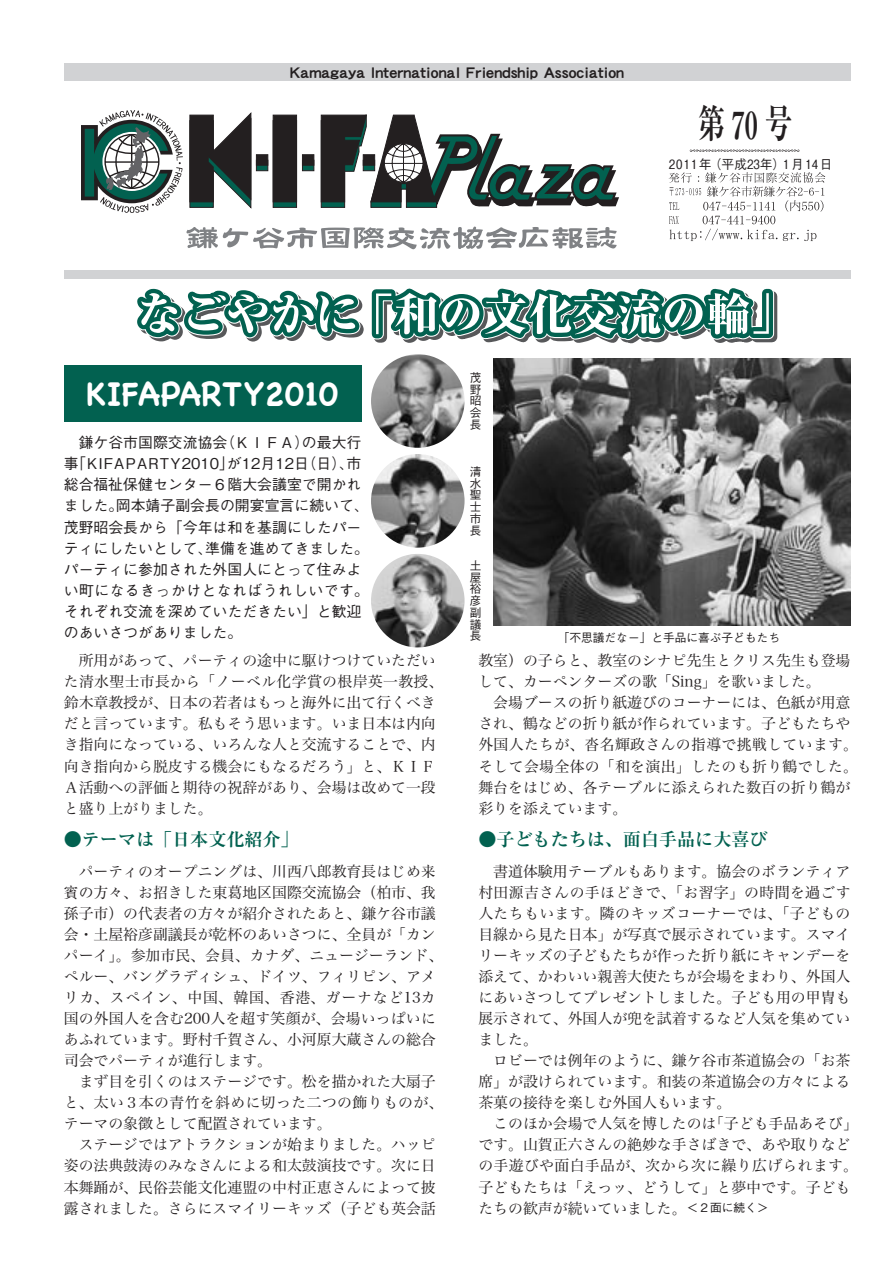
<style>
.page{position:relative;width:893px;height:1263px;background:#fff}
.page>*{position:absolute;margin:0;border:0;box-sizing:border-box;transform-origin:0 0}
.t1{font:700 39.3px "Ryumin Pro";color:#231f20;scale:.7 1}
.t2{font:700 33px "Chalkboard";color:#fff}
.本文_明朝{font:700 18px "Ryumin Pro";color:#026150}
.t3{font:16.2px "DFHS Gothic Std W7";color:#231f20}
.本文_明朝-2{font:14.85px/21px "Hira Min Pro N W3";color:#231f20}
.本文_明朝-3{font:500 14.85px/21px "Gothic BBB Pro";color:#231f20}
.t4{font:500 12.75px "Gothic BBB Pro";color:#231f20}
.t5{font:500 11.7px/11.7px "Gothic BBB Pro";color:#231f20;text-align:justify}
.s1{font-size:37.2px}
.s2{font-family:"Ryumin Pro"}
.s3{font-family:"Gothic BBB Pro";font-weight:500;font-size:11.7px}
</style>
<div class="page">
<svg style="left:81px;top:111px;width:45px;height:102px"></svg>
<div style="left:64px;top:64px;width:786px;height:17px;background:#d1d2d4"></div>
<div style="left:64px;top:271px;width:786px;height:8px;background:#d1d2d4"></div>
<svg style="left:130px;top:63px;width:647px;height:281px"></svg>
<svg style="left:141px;top:292px;width:631px;height:46px"></svg>
<div style="left:64px;top:365px;width:297px;height:57px;background:#026150"></div>
<svg style="left:690px;top:150px;width:109px;height:2px"></svg>
<svg style="left:669px;top:172px;width:156px;height:69px"></svg>
<img style="left:493px;top:358px;width:357px;height:268px">
<img style="left:371px;top:354px;width:94px;height:94px;border-radius:47px">
<img style="left:371px;top:454px;width:94px;height:94px;border-radius:47px">
<img style="left:371px;top:554px;width:94px;height:93px;border-radius:47px">
<p class="t3" style="left:290px;top:64px;width:336px">Kamagaya International Friendship Association</p>
<p class="t1" style="left:697px;top:92px;width:137px">第<span class="s1">70</span>号</p>
<p class="t4" style="left:669px;top:154px;width:165px">2011年（平成23年）１月14日</p>
<p class="t2" style="left:86px;top:374px;width:254px">KIFAPARTY2010</p>
<p class="本文_明朝-3" style="left:64px;top:430px;width:307px">　鎌ケ谷市国際交流協会（ＫＩＦＡ）の最大行事「KIFAPARTY2010」が12月12日（日）、市総合福祉保健センター６階大会議室で開かれました。岡本靖子副会長の開宴宣言に続いて、茂野昭会長から「今年は和を基調にしたパーティにしたいとして、準備を進めてきました。パーティに参加された外国人にとって住みよい町になるきっかけとなればうれしいです。それぞれ交流を深めていただきたい」と歓迎のあいさつがありました。</p>
<p class="本文_明朝-2" style="left:64px;top:649px;width:381px">　所用があって、パーティの途中に駆けつけていただいた清水聖士市長から「ノーベル化学賞の根岸英一教授、鈴木章教授が、日本の若者はもっと海外に出て行くべきだと言っています。私もそう思います。いま日本は内向き指向になっている、いろんな人と交流することで、内向き指向から脱皮する機会にもなるだろう」と、ＫＩＦ<br>Ａ活動への評価と期待の祝辞があり、会場は改めて一段と盛り上がりました。</p>
<p class="本文_明朝" style="left:64px;top:825px;width:236px">●テーマは「日本文化紹介」</p>
<p class="本文_明朝-2" style="left:64px;top:859px;width:381px">　パーティのオープニングは、川西八郎教育長はじめ<span class="s2">来賓の方々</span>、お招きした東葛地区国際交流協会（柏市、我孫子市）の代表者の方々が紹介されたあと、鎌ケ谷市議会・土屋裕彦副議長が乾杯のあいさつに、全員が「カンパーイ」。参加市民、会員、カナダ、ニュージーランド、ペルー、バングラディシュ、ドイツ、フィリピン、アメリカ、スペイン、中国、韓国、香港、ガーナなど13カ国の外国人を含む200人を超す笑顔が、会場いっぱいにあふれています。野村千賀さん、小河原大蔵さんの総合司会でパーティが進行します。</p>
<p class="本文_明朝-2" style="left:64px;top:1070px;width:381px">　まず目を引くのはステージです。松を描かれた大扇子と、太い３本の青竹を斜めに切った二つの飾りものが、テーマの象徴として配置されています。</p>
<p class="本文_明朝-2" style="left:64px;top:1133px;width:374px;text-align:justify">　ステージではアトラクションが始まりました。ハッピ姿の法典鼓涛のみなさんによる和太鼓演技です。次に日本舞踊が、民俗芸能文化連盟の中村正恵さんによって披露されました。さらにスマイリーキッズ（子ども英会話</p>
<p class="t5" style="left:470px;top:370px;width:13px">茂野昭会長</p>
<p class="t5" style="left:470px;top:464px;width:13px">清水聖士市長</p>
<p class="t5" style="left:470px;top:558px;width:13px">土屋裕彦副議長</p>
<p class="t5" style="left:558px;top:631px;width:224px">「不思議だなー」と手品に喜ぶ子どもたち</p>
<p class="本文_明朝-2" style="left:478px;top:649px;width:374px">教室）の子らと、教室のシナピ先生とクリス先生も登場して、カーペンターズの歌「Sing」を歌いました。</p>
<p class="本文_明朝-2" style="left:478px;top:691px;width:381px">　会場ブースの折り紙遊びのコーナーには、色紙が用意され、鶴などの折り紙が作られています。子どもたちや外国人たちが、沓名輝政さんの指導で挑戦しています。そして会場全体の「和を演出」したのも折り鶴でした。舞台をはじめ、各テーブルに添えられた数百の折り鶴が彩りを添えています。</p>
<p class="本文_明朝" style="left:478px;top:825px;width:291px">●子どもたちは、面白手品に大喜び</p>
<p class="本文_明朝-2" style="left:478px;top:859px;width:374px;text-align:justify">　書道体験用テーブルもあります。協会のボランティア村田源吉さんの手ほどきで、「お習字」の時間を過ごす人たちもいます。隣のキッズコーナーでは、「子どもの目線から見た日本」が写真で展示されています。スマイリーキッズの子どもたちが作った折り紙にキャンデーを添えて、かわいい親善大使たちが会場をまわり、外国人にあいさつしてプレゼントしました。子ども用の甲冑も展示されて、外国人が兜を試着するなど人気を集めていました。</p>
<p class="本文_明朝-2" style="left:478px;top:1049px;width:374px;text-align:justify">　ロビーでは例年のように、鎌ケ谷市茶道協会の「お茶席」が設けられています。和装の茶道協会の方々による茶菓の接待を楽しむ外国人もいます。</p>
<p class="本文_明朝-2" style="left:478px;top:1112px;width:381px">　このほか会場で人気を博したのは「子ども手品あそび」です。山賀正六さんの絶妙な手さばきで、あや取りなどの手遊びや面白手品が、次から次に繰り広げられます。子どもたちは「えっッ、どうして」と夢中です。子どもたちの歓声が続いていました。<span class="s3">＜２面に続く＞</span></p>
</div>
